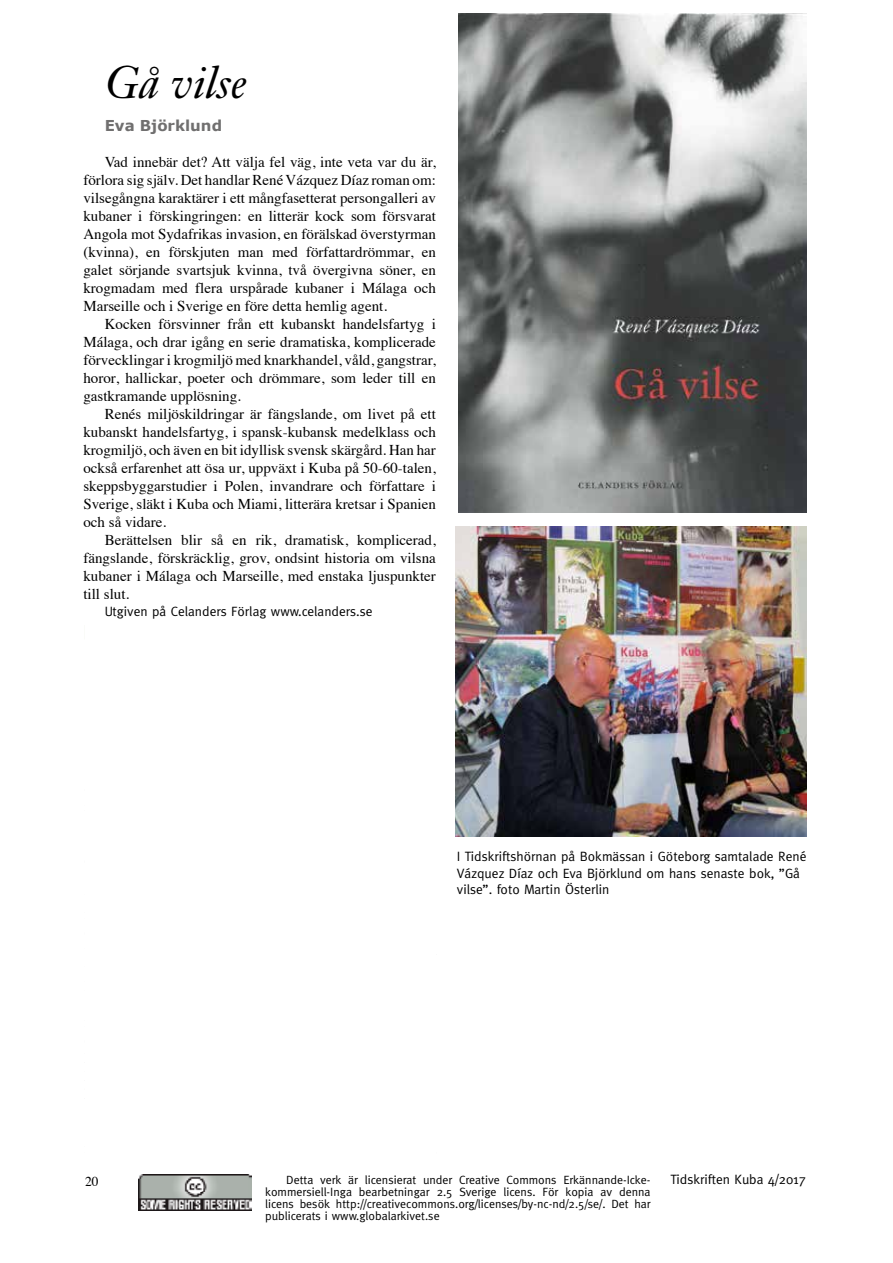
<style>
.page{position:relative;width:893px;height:1263px;background:#fff}
.page>*{position:absolute;margin:0;border:0;box-sizing:border-box;transform-origin:0 0}
.t1{font:italic 45px "Janson Text";color:#000}
.t2{font:15px/18px "Times";color:#000;text-align:justify}
.t3{font:700 15px "Verdana";color:#706f6f}
.t4{font:13.5px/16.2px "Meta";color:#000}
.t5{font:13.5px "Times";color:#000}
.t6{font:12px/12px "Meta";color:#000;text-align:justify}
</style>
<div class="page">
<img style="left:139px;top:1174px;width:112px;height:36px">
<img style="left:455px;top:527px;width:351px;height:309px">
<img style="left:459px;top:13px;width:347px;height:499px">
<h1 class="t1" style="left:105px;top:55px;width:144px">Gå vilse</h1>
<p class="t3" style="left:105px;top:116px;width:119px">Eva Björklund</p>
<p class="t2" style="left:83px;top:152px;width:354px;text-indent:21px">Vad innebär det? Att välja fel väg, inte veta var du är, förlora sig själv. Det handlar René Vázquez Díaz roman om: vilsegångna karaktärer i ett mångfasetterat persongalleri av kubaner i förskingringen: en litterär kock som försvarat Angola mot Sydafrikas invasion, en förälskad överstyrman (kvinna), en förskjuten man med författardrömmar, en galet sörjande svartsjuk kvinna, två övergivna söner, en krogmadam med flera urspårade kubaner i Málaga och Marseille och i Sverige en före detta hemlig agent.</p>
<p class="t2" style="left:83px;top:314px;width:354px;text-indent:21px">Kocken försvinner från ett kubanskt handelsfartyg i Málaga, och drar igång en serie dramatiska, komplicerade förvecklingar i krogmiljö med knarkhandel, våld, gangstrar, horor, hallickar, poeter och drömmare, som leder till en gastkramande upplösning.</p>
<p class="t2" style="left:83px;top:404px;width:354px;text-indent:21px">Renés miljöskildringar är fängslande, om livet på ett kubanskt handelsfartyg, i spansk-kubansk medelklass och krogmiljö, och även en bit idyllisk svensk skärgård. Han har också erfarenhet att ösa ur, uppväxt i Kuba på 50-60-talen, skeppsbyggarstudier i Polen, invandrare och författare i Sverige, släkt i Kuba och Miami, litterära kretsar i Spanien och så vidare.</p>
<p class="t2" style="left:83px;top:530px;width:354px;text-indent:21px">Berättelsen blir så en rik, dramatisk, komplicerad, fängslande, förskräcklig, grov, ondsint historia om vilsna kubaner i Málaga och Marseille, med enstaka ljuspunkter till slut.</p>
<p class="t4" style="left:105px;top:603px;width:269px">Utgiven på Celanders Förlag www.celanders.se</p>
<p class="t4" style="left:457px;top:848px;width:351px">I Tidskriftshörnan på Bokmässan i Göteborg samtalade René<br>Vázquez Díaz och Eva Björklund om hans senaste bok, ”Gå vilse”. foto Martin Österlin</p>
<p class="t5" style="left:85px;top:1169px;width:15px">20</p>
<p class="t6" style="left:286px;top:1173px;width:366px">Detta verk är licensierat under Creative Commons Erkännande-Icke-</p>
<p class="t4" style="left:670px;top:1170px;width:137px">Tidskriften Kuba 4/2017</p>
<p class="t6" style="left:265px;top:1185px;width:387px">kommersiell-Inga bearbetningar 2.5 Sverige licens. För kopia av denna licens besök http://creativecommons.org/licenses/by-nc-nd/2.5/se/. Det har publicerats i www.globalarkivet.se</p>
</div>
